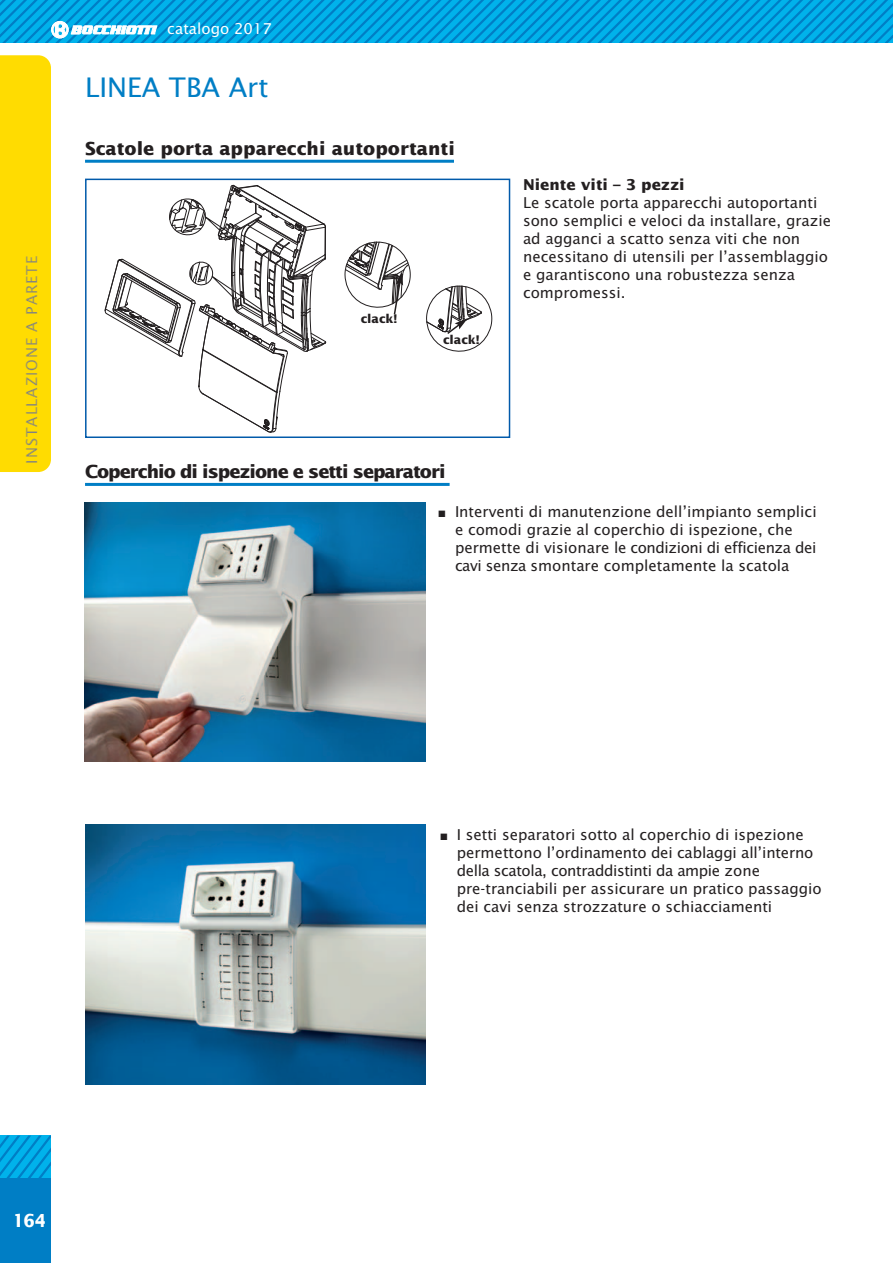
<style>
.page{position:relative;width:893px;height:1263px;background:#fff}
.page>*{position:absolute;margin:0;border:0;box-sizing:border-box;transform-origin:0 0}
.t1{font:27px "Lucida Sans";color:#007ec5}
.t2{font:700 18px "Lucida Sans";letter-spacing:-.055em;color:#231f20}
.t3{font:700 18px "Lucida Sans";color:#231f20}
.t4{font:700 18px "Lucida Sans Std";color:#fff;scale:.9 1}
.t5{font:15px/18px "Lucida Sans";color:#231f20}
.t6{font:15px "Lucida Sans";letter-spacing:.065em;color:#808285}
.t7{font:15px "Lucida Sans Std";letter-spacing:-.01em;color:#fff}
.t8{font:700 15px "Lucida Sans";color:#231f20}
.t9{font:700 12px "Lucida Sans";color:#231f20}
.s1{font-family:"European Pi Three"}
</style>
<div class="page">
<div style="left:0;top:55px;width:51px;height:417px;background:#ffdc01"></div>
<svg style="left:105px;top:185px;width:221px;height:248px"></svg>
<div style="left:85px;top:179px;width:425px;height:259px;border:2px solid #015aaa"></div>
<img style="left:85px;top:502px;width:340px;height:259px">
<img style="left:85px;top:825px;width:340px;height:259px">
<hr style="left:85px;top:483px;width:365px;height:3px;background:#007ec5">
<svg style="left:345px;top:241px;width:65px;height:74px"></svg>
<svg style="left:426px;top:285px;width:66px;height:67px"></svg>
<hr style="left:85px;top:160px;width:369px;height:3px;background:#007ec5">
<svg style="left:0;top:0;width:893px;height:43px;background:#05a4e0"></svg>
<svg style="left:0;top:1135px;width:51px;height:43px;background:#00a4e0"></svg>
<div style="left:0;top:1178px;width:51px;height:85px;background:#007ec5"></div>
<p class="t6" style="left:26px;top:463px;width:209px;rotate:-90deg">INSTALLAZIONE A PARETE</p>
<p class="t7" style="left:168px;top:22px;width:147px">catalogo 2015-2016</p>
<p class="t7" style="left:263px;top:21px;width:11px">7</p>
<h1 class="t1" style="left:85px;top:77px;width:185px">LINEA TBA Art</h1>
<p class="t3" style="left:85px;top:141px;width:371px">Scatole porta apparecchi autoportanti</p>
<p class="t9" style="left:361px;top:313px;width:38px">clack!</p>
<p class="t9" style="left:443px;top:334px;width:38px">clack!</p>
<p class="t8" style="left:523px;top:179px;width:163px">Niente viti – 3 pezzi</p>
<p class="t5" style="left:523px;top:195px;width:310px">Le scatole porta apparecchi autoportanti sono semplici e veloci da installare, grazie ad agganci a scatto senza viti che non necessitano di utensili per l’assemblaggio e garantiscono una robustezza senza compromessi.</p>
<p class="t2" style="left:85px;top:464px;width:362px">Coperchio di ispezione e setti separatori</p>
<p class="t5" style="left:455px;top:503px;width:363px;text-indent:-17px"><span class="s1">-</span> Interventi di manutenzione dell’impianto semplici e comodi grazie al coperchio di ispezione, che permette di visionare le condizioni di efficienza dei cavi senza smontare completamente la scatola</p>
<p class="t5" style="left:457px;top:827px;width:367px;text-indent:-17px"><span class="s1">-</span> I setti separatori sotto al coperchio di ispezione permettono l’ordinamento dei cablaggi all’interno della scatola, contraddistinti da ampie zone pre-tranciabili per assicurare un pratico passaggio dei cavi senza strozzature o schiacciamenti</p>
<p class="t4" style="left:13px;top:1212px;width:39px">164</p>
</div>
